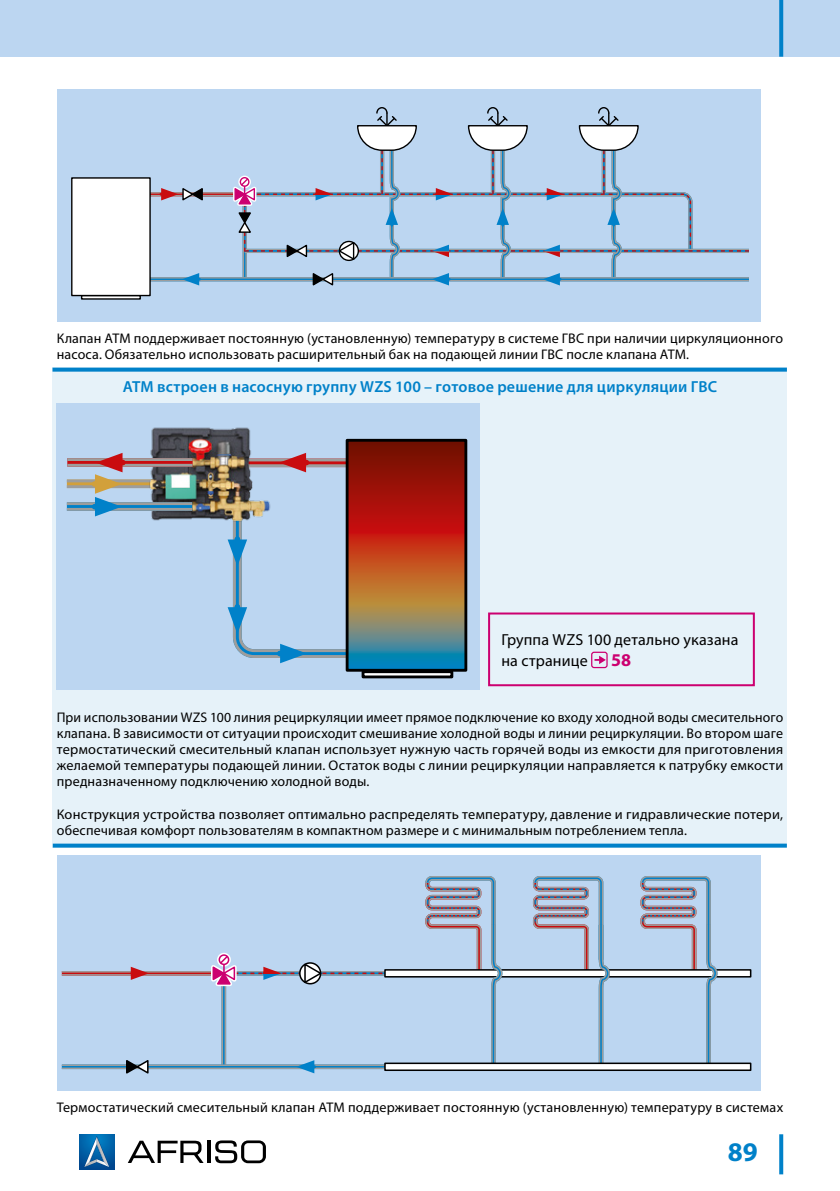
<style>
.page{position:relative;width:840px;height:1191px;background:#fff}
.page>*{position:absolute;margin:0;border:0;box-sizing:border-box;transform-origin:0 0}
.t1{font:700 27px "Myriad Pro";color:#0081c9}
.INFO_box{font:700 18px "Myriad Pro";color:#cc0070}
.opisy_do_schematow{font:600 16px "Myriad Pro";letter-spacing:.015em;color:#0081c9}
.INFO_box-2{font:16px/21.6px "Myriad Pro";letter-spacing:.005em;color:#000}
.opisy_do_schematow-2{font:14px/16px "Myriad Pro";letter-spacing:.015em;color:#000}
</style>
<div class="page">
<div style="left:0;top:0;width:839px;height:57px;background:#bcd6f1"></div>
<svg style="left:779px;top:1134px;width:3px;height:40px"></svg>
<svg style="left:79px;top:1134px;width:35px;height:35px"></svg>
<svg style="left:84px;top:1136px;width:26px;height:31px"></svg>
<svg style="left:215px;top:1140px;width:51px;height:23px"></svg>
<hr style="left:207px;top:1140px;width:3px;height:23px;background:#000">
<svg style="left:128px;top:1140px;width:75px;height:23px"></svg>
<svg style="left:779px;top:0;width:3px;height:57px"></svg>
<div style="left:52px;top:367px;width:734px;height:481px;background:#e6f2f9"></div>
<div style="left:57px;top:89px;width:703px;height:232px;background:#bcd6f1"></div>
<svg style="left:151px;top:193px;width:10px;height:2px"></svg>
<hr style="left:150px;top:192px;width:85px;height:1px;background:#9d9d9c">
<hr style="left:150px;top:195px;width:85px;height:1px;background:#9d9d9c">
<svg style="left:82px;top:295px;width:58px;height:4px"></svg>
<hr style="left:150px;top:277px;width:598px;height:1px;background:#9d9d9c">
<hr style="left:150px;top:280px;width:598px;height:1px;background:#9d9d9c">
<div style="left:72px;top:178px;width:78px;height:117px;background:#fff"></div>
<div style="left:71px;top:177px;width:80px;height:119px;border:1px solid #000"></div>
<svg style="left:161px;top:107px;width:587px;height:179px"></svg>
<div style="left:57px;top:403px;width:423px;height:286px;background:#bcd6f1"></div>
<svg style="left:67px;top:482px;width:77px;height:3px"></svg>
<hr style="left:67px;top:479px;width:125px;height:3px;background:#9d9d9c">
<hr style="left:67px;top:485px;width:125px;height:3px;background:#9d9d9c">
<svg style="left:275px;top:461px;width:70px;height:3px"></svg>
<hr style="left:242px;top:458px;width:125px;height:3px;background:#9d9d9c">
<hr style="left:242px;top:464px;width:125px;height:3px;background:#9d9d9c">
<svg style="left:279px;top:453px;width:27px;height:19px"></svg>
<div style="left:361px;top:670px;width:92px;height:8px;border:3px solid #000"></div>
<svg style="left:349px;top:443px;width:114px;height:224px;background:#8c3928"></svg>
<div style="left:345px;top:439px;width:122px;height:232px;border:3px solid #000"></div>
<img style="left:144px;top:427px;width:131px;height:94px">
<svg style="left:67px;top:461px;width:125px;height:3px"></svg>
<hr style="left:67px;top:458px;width:125px;height:3px;background:#9d9d9c">
<hr style="left:67px;top:464px;width:125px;height:3px;background:#9d9d9c">
<div style="left:112px;top:460px;width:11px;height:5px;background:#c90c0f"></div>
<svg style="left:227px;top:484px;width:204px;height:179px"></svg>
<div style="left:67px;top:502px;width:125px;height:9px;background:#0b83c5"></div>
<hr style="left:67px;top:502px;width:125px;height:3px;background:#9d9d9c">
<hr style="left:67px;top:508px;width:125px;height:3px;background:#9d9d9c">
<svg style="left:95px;top:453px;width:27px;height:63px"></svg>
<div style="left:57px;top:855px;width:703px;height:235px;background:#bcd6f1"></div>
<div style="left:62px;top:1064px;width:688px;height:5px;background:#0081c9"></div>
<hr style="left:62px;top:1064px;width:688px;height:2px;background:#9d9d9c">
<hr style="left:62px;top:1067px;width:688px;height:2px;background:#9d9d9c">
<svg style="left:62px;top:972px;width:146px;height:2px"></svg>
<hr style="left:62px;top:971px;width:151px;height:1px;background:#9d9d9c">
<hr style="left:62px;top:974px;width:151px;height:1px;background:#9d9d9c">
<svg style="left:131px;top:967px;width:18px;height:13px"></svg>
<svg style="left:125px;top:1060px;width:24px;height:14px"></svg>
<svg style="left:208px;top:876px;width:542px;height:197px"></svg>
<svg style="left:594px;top:655px;width:11px;height:9px"></svg>
<div style="left:590px;top:651px;width:17px;height:17px;border:1px solid #cc0070;border-radius:2px"></div>
<div style="left:488px;top:612px;width:266px;height:74px;border:2px solid #cc0070"></div>
<svg style="left:52px;top:368px;width:734px;height:4px;background:#148acd"></svg>
<svg style="left:53px;top:843px;width:733px;height:4px;background:#2392d0"></svg>
<p class="opisy_do_schematow-2" style="left:57px;top:331px;width:727px">Клапан ATM поддерживает постоянную (установленную) температуру в системе ГВС при наличии циркуляционного насоса. Обязательно использовать расширительный бак на подающей линии ГВС после клапана АТМ.</p>
<p class="opisy_do_schematow" style="left:123px;top:376px;width:595px">ATM встроен в насосную группу WZS 100 – готовое решение для циркуляции ГВС</p>
<p class="INFO_box-2" style="left:501px;top:628px;width:238px">Группа WZS 100 детально указана на странице</p>
<p class="INFO_box" style="left:610px;top:648px;width:22px">58</p>
<p class="opisy_do_schematow-2" style="left:57px;top:710px;width:727px;text-align:justify">При использовании WZS 100 линия рециркуляции имеет прямое подключение ко входу холодной воды смесительного клапана. В зависимости от ситуации происходит смешивание холодной воды и линии рециркуляции. Во втором шаге термостатический смесительный клапан использует нужную часть горячей воды из емкости для приготовления желаемой температуры подающей линии. Остаток воды с линии рециркуляции направляется к патрубку емкости предназначенному подключению холодной воды.</p>
<p class="opisy_do_schematow-2" style="left:57px;top:807px;width:727px">Конструкция устройства позволяет оптимально распределять температуру, давление и гидравлические потери, обеспечивая комфорт пользователям в компактном размере и с минимальным потреблением тепла.</p>
<p class="opisy_do_schematow-2" style="left:57px;top:1100px;width:727px">Термостатический смесительный клапан ATM поддерживает постоянную (установленную) температуру в системах</p>
<h1 class="t1" style="left:727px;top:1134px;width:31px">89</h1>
</div>
